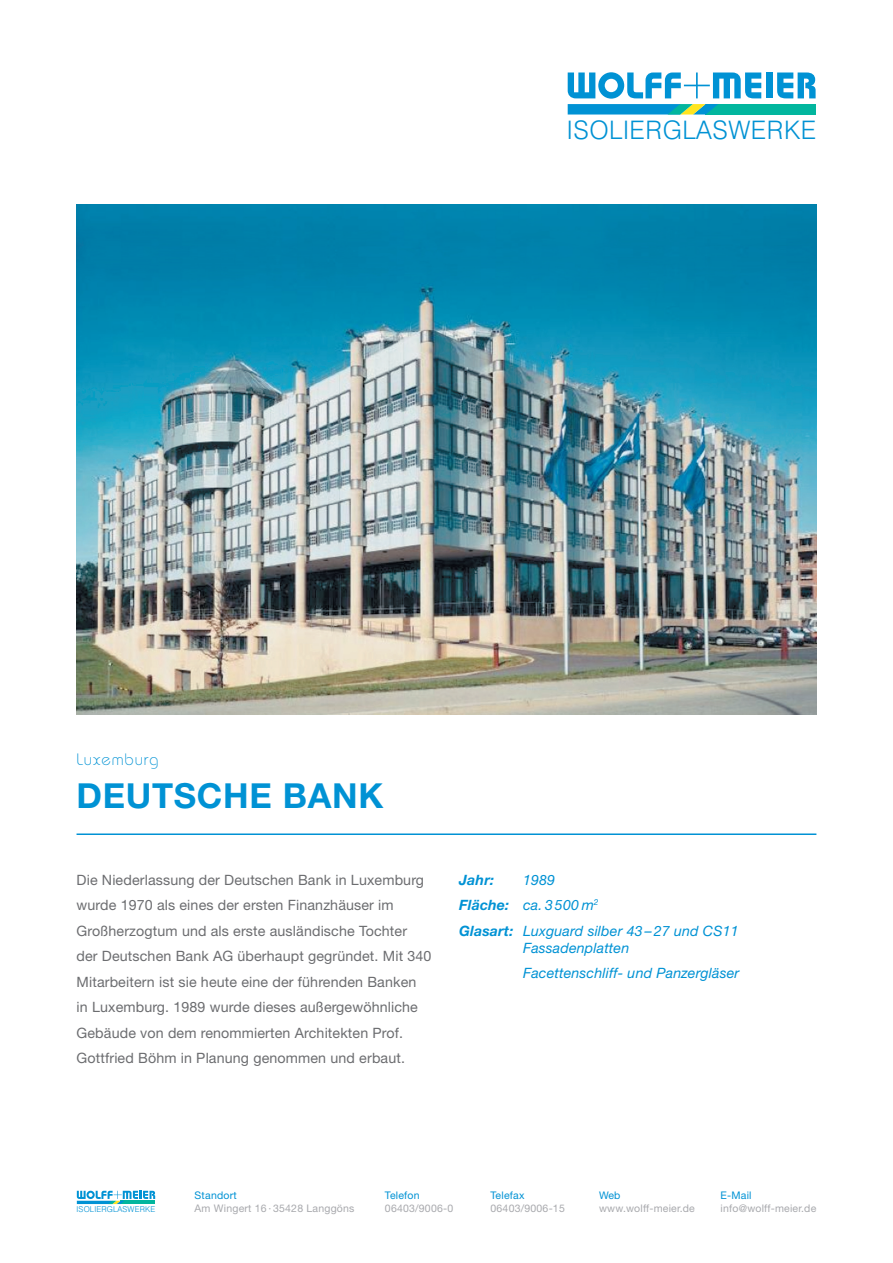
<style>
.page{position:relative;width:893px;height:1263px;background:#fff}
.page>*{position:absolute;margin:0;border:0;box-sizing:border-box;transform-origin:0 0}
.t1{font:700 34.5px "Helvetica Neue";letter-spacing:.02em;color:#0092d4}
.t2{font:300 25.5px "Swiss 721 BT";letter-spacing:.02em;color:#0092d4}
.t3{font:300 16.5px "Bauhaus";letter-spacing:.06em;color:#0092d4}
.t4{font:14.25px/25.5px "Helvetica Neue";letter-spacing:.01em;color:#6c6d70}
.t5{font:italic 14.25px/25.5px "Helvetica Neue";letter-spacing:.01em;color:#0092d4}
.t6{font:italic 700 14.25px "Helvetica Neue";color:#0092d4}
.t7{font:10.5px "Helvetica Neue";letter-spacing:.02em;color:#a8a9ad}
.t8{font:10.5px "Helvetica Neue";letter-spacing:.02em;color:#0092d4}
.t9{font:300 8.1px "Swiss 721 BT";letter-spacing:.02em;color:#0092d4}
.s1{font-weight:700}
</style>
<div class="page">
<img style="left:77px;top:204px;width:739px;height:510px">
<div style="left:705px;top:104px;width:111px;height:11px;background:#02b69e"></div>
<svg style="left:777px;top:72px;width:39px;height:26px"></svg>
<div style="left:766px;top:72px;width:6px;height:26px;background:#0092d4"></div>
<svg style="left:568px;top:72px;width:193px;height:43px"></svg>
<svg style="left:77px;top:1191px;width:78px;height:13px"></svg>
<hr style="left:77px;top:833px;width:739px;height:2px;background:#0092d4">
<h2 class="t2" style="left:567px;top:114px;width:251px">ISOLIERGLASWERKE</h2>
<p class="t3" style="left:77px;top:750px;width:84px">Luxemburg</p>
<h1 class="t1" style="left:77px;top:774px;width:308px">DEUTSCHE BANK</h1>
<p class="t4" style="left:77px;top:866px;width:356px">Die Niederlassung der Deutschen Bank in Luxemburg wurde 1970 als eines der ersten Finanzhäuser im Großherzogtum und als erste ausländische Tochter der Deutschen Bank AG überhaupt gegründet. Mit 340<br>Mitarbeitern ist sie heute eine der führenden Banken<br>in Luxemburg. 1989 wurde dieses außergewöhnliche Gebäude von dem renommierten Architekten Prof.<br>Gottfried Böhm in Planung genommen und erbaut.</p>
<p class="t6" style="left:459px;top:871px;width:36px">Jahr:</p>
<p class="t5" style="left:459px;top:866px;width:281px;text-indent:64px">1989<br><span class="s1">Fläche:</span> ca. 3 500 m<sup>2<br></sup><span class="s1">Glasart:</span> Luxguard silber 43 – 27 und CS11</p>
<p class="t5" style="left:523px;top:934px;width:218px">Fassadenplatten<br>Facettenschliff- und Panzergläser</p>
<p class="t9" style="left:77px;top:1204px;width:80px">ISOLIERGLASWERKE</p>
<p class="t8" style="left:195px;top:1189px;width:44px">Standort</p>
<p class="t7" style="left:195px;top:1202px;width:161px">Am Wingert 16 · 35428 Langgöns</p>
<p class="t8" style="left:385px;top:1189px;width:36px">Telefon</p>
<p class="t7" style="left:385px;top:1202px;width:70px">06403/9006-0</p>
<p class="t8" style="left:491px;top:1189px;width:35px">Telefax</p>
<p class="t7" style="left:491px;top:1202px;width:76px">06403/9006-15</p>
<p class="t8" style="left:599px;top:1189px;width:23px">Web</p>
<p class="t7" style="left:599px;top:1202px;width:97px">www.wolff-meier.de</p>
<p class="t8" style="left:721px;top:1189px;width:32px">E-Mail</p>
<p class="t7" style="left:721px;top:1202px;width:97px">info@wolff-meier.de</p>
</div>
